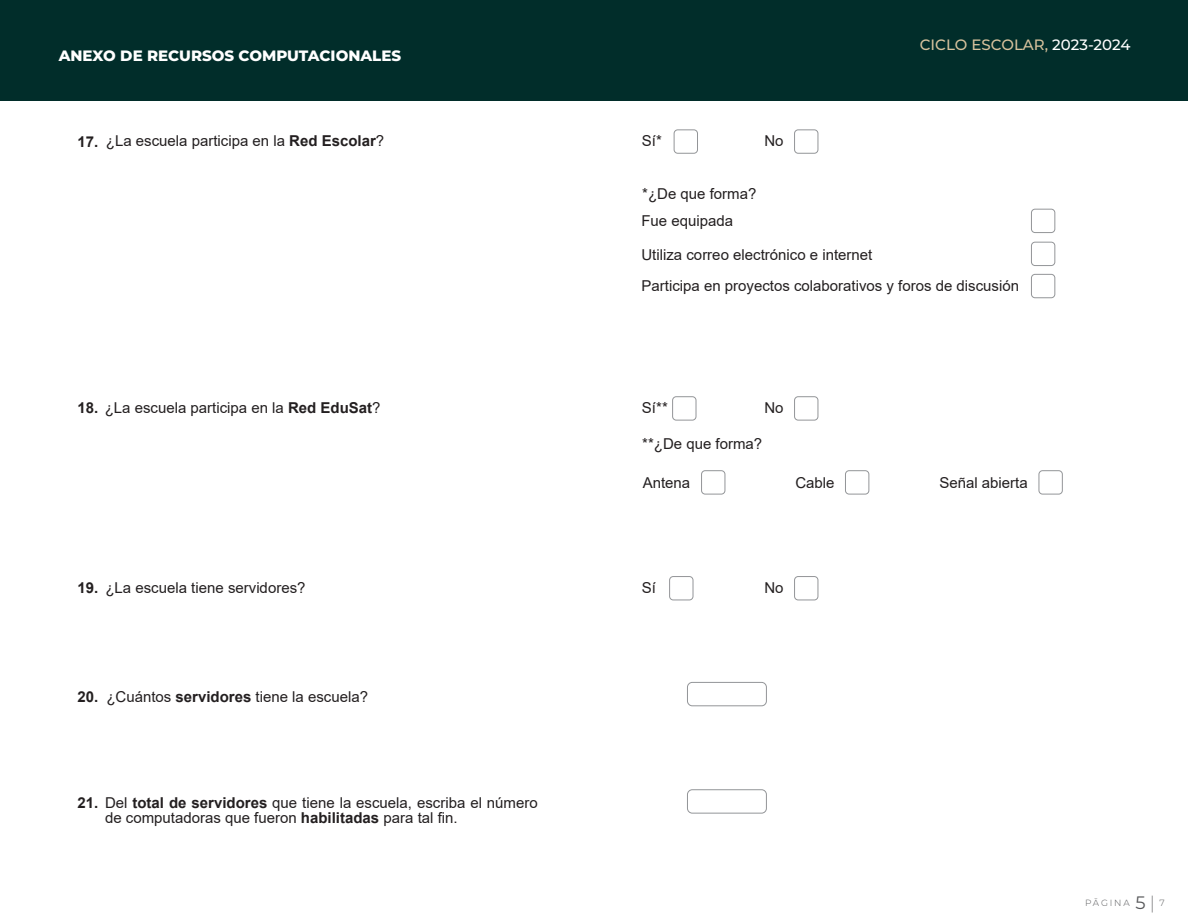
<style>
.page{position:relative;width:1188px;height:918px;background:#fff}
.page>*{position:absolute;margin:0;border:0;box-sizing:border-box;transform-origin:0 0}
.t1{font:15px/26.4px "Arial";color:#231f20}
.t2{font:800 15px "Montserrat";color:#fff}
.t3{font:500 15px "Montserrat";color:#d7c29d}
.t4{font:700 15px "Arial";color:#231f20}
.t5{font:300 9px "Montserrat";letter-spacing:.2em;color:#57585a}
.s1{font-weight:700}
.s2{color:#fff}
.s3{font-weight:400;font-size:18px}
.s4{font-weight:200;font-size:18px}
</style>
<div class="page">
<div style="left:1031px;top:209px;width:24px;height:24px;border:1px solid #939598;border-radius:4px"></div>
<div style="left:1031px;top:242px;width:24px;height:24px;border:1px solid #939598;border-radius:4px"></div>
<div style="left:1031px;top:274px;width:24px;height:24px;border:1px solid #939598;border-radius:4px"></div>
<div style="left:794px;top:130px;width:24px;height:24px;border:1px solid #939598;border-radius:4px"></div>
<div style="left:674px;top:130px;width:24px;height:24px;border:1px solid #939598;border-radius:4px"></div>
<div style="left:701px;top:470px;width:24px;height:24px;border:1px solid #939598;border-radius:4px"></div>
<div style="left:845px;top:470px;width:24px;height:24px;border:1px solid #939598;border-radius:4px"></div>
<div style="left:1039px;top:470px;width:24px;height:24px;border:1px solid #939598;border-radius:4px"></div>
<div style="left:794px;top:396px;width:24px;height:24px;border:1px solid #939598;border-radius:4px"></div>
<div style="left:672px;top:396px;width:24px;height:24px;border:1px solid #939598;border-radius:4px"></div>
<div style="left:794px;top:576px;width:24px;height:24px;border:1px solid #939598;border-radius:4px"></div>
<div style="left:669px;top:576px;width:24px;height:24px;border:1px solid #939598;border-radius:4px"></div>
<div style="left:687px;top:682px;width:80px;height:24px;border:1px solid #939598;border-radius:5px"></div>
<div style="left:687px;top:789px;width:80px;height:24px;border:1px solid #939598;border-radius:5px"></div>
<div style="left:0;top:0;width:1188px;height:100px;background:#012d2a"></div>
<p class="t2" style="left:59px;top:44px;width:344px">ANEXO DE RECURSOS COMPUTACIONALES</p>
<p class="t1" style="left:106px;top:128px;width:280px">¿La escuela participa en la <span class="s1">Red Escolar</span>?</p>
<p class="t4" style="left:77px;top:131px;width:22px">17.</p>
<p class="t1" style="left:642px;top:128px;width:22px">Sí*</p>
<p class="t1" style="left:764px;top:128px;width:21px">No</p>
<p class="t3" style="left:920px;top:34px;width:212px">CICLO ESCOLAR, <span class="s2">2023-2024</span></p>
<p class="t1" style="left:77px;top:395px;width:305px"><span class="s1">18.</span> ¿La escuela participa en la <span class="s1">Red EduSat</span>?</p>
<p class="t1" style="left:641px;top:181px;width:116px">*¿De que forma?<br>Fue equipada</p>
<p class="t1" style="left:641px;top:239px;width:379px;line-height:30.8px">Utiliza correo electrónico e internet<br>Participa en proyectos colaborativos y foros de discusión</p>
<p class="t1" style="left:642px;top:395px;width:27px">Sí**</p>
<p class="t1" style="left:764px;top:395px;width:21px">No</p>
<p class="t1" style="left:642px;top:430px;width:122px">**¿De que forma?</p>
<p class="t1" style="left:643px;top:469px;width:49px">Antena</p>
<p class="t1" style="left:795px;top:469px;width:41px">Cable</p>
<p class="t1" style="left:939px;top:469px;width:90px">Señal abierta</p>
<p class="t1" style="left:77px;top:575px;width:230px"><span class="s1">19.</span> ¿La escuela tiene servidores?</p>
<p class="t1" style="left:642px;top:575px;width:16px">Sí</p>
<p class="t1" style="left:764px;top:575px;width:21px">No</p>
<p class="t1" style="left:77px;top:683px;width:292px"><span class="s1">20.</span> ¿Cuántos <span class="s1">servidores</span> tiene la escuela?</p>
<p class="t4" style="left:77px;top:792px;width:22px">21.</p>
<p class="t1" style="left:105px;top:795px;width:434px;line-height:15px">Del <span class="s1">total de servidores</span> que tiene la escuela, escriba el número de computadoras que fueron <span class="s1">habilitadas</span> para tal fin.</p>
<p class="t5" style="left:1085px;top:896px;width:81px">PĀGINA <span class="s3">5</span><span class="s4">|</span> 7</p>
</div>
